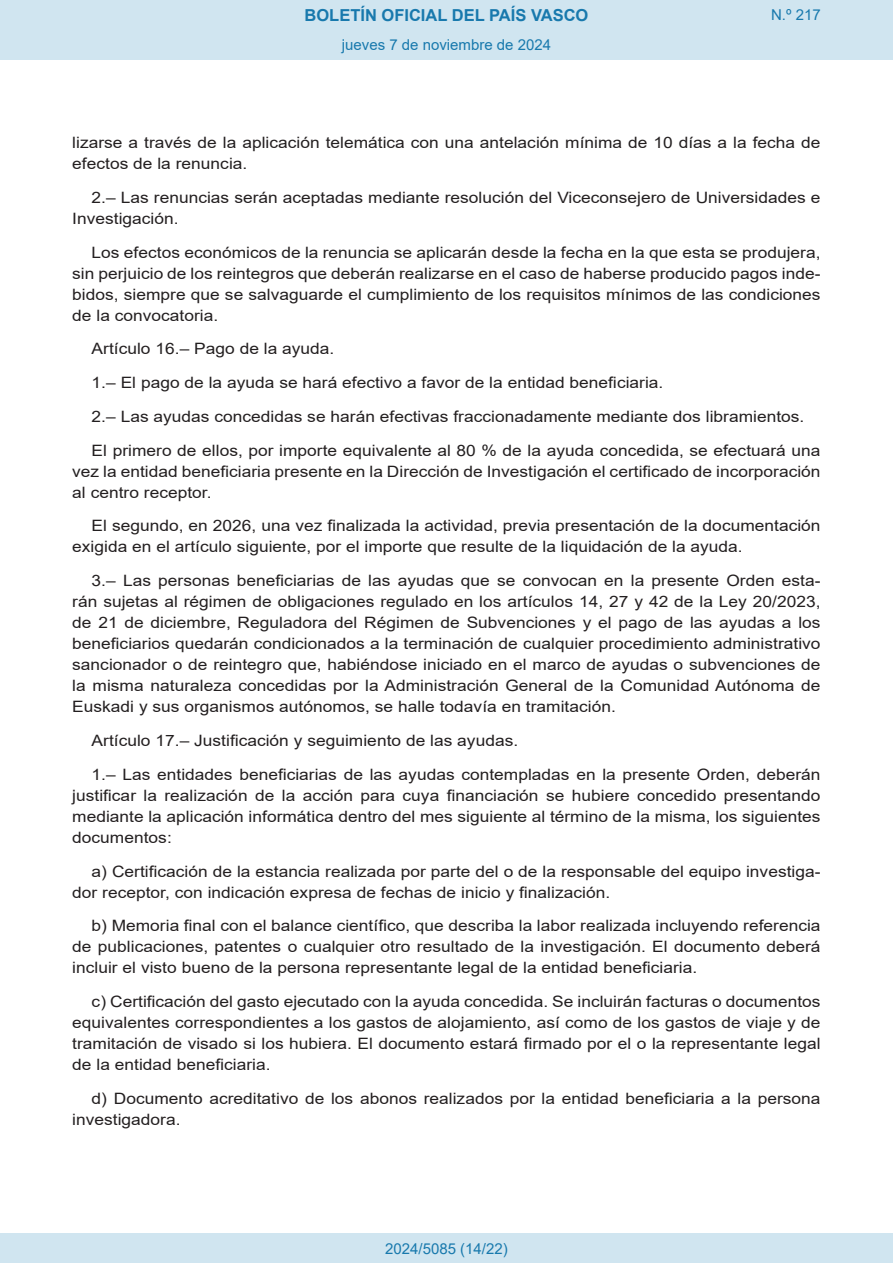
<style>
.page{position:relative;width:893px;height:1263px;background:#fff}
.page>*{position:absolute;margin:0;border:0;box-sizing:border-box;transform-origin:0 0}
.t1{font:700 16.5px "Arial";color:#1879ad}
.BOPVDetalle{font:15.6px/21px "Arial";color:#231f20;text-align:justify;scale:1.11 1}
.Paginacion_Centro{font:15px "Arial";color:#1879ad}
</style>
<div class="page">
<div style="left:0;top:0;width:893px;height:60px;background:#d0e5f0"></div>
<div style="left:0;top:1233px;width:893px;height:30px;background:#d0e5f0"></div>
<p class="t1" style="left:305px;top:3px;width:285px">BOLETÍN OFICIAL DEL PAÍS VASCO</p>
<p class="Paginacion_Centro" style="left:342px;top:35px;width:211px">jueves 7 de noviembre de 2024</p>
<p class="Paginacion_Centro" style="left:771px;top:5px;width:51px">N.º 217</p>
<p class="BOPVDetalle" style="left:72px;top:132px;width:676px">lizarse a través de la aplicación telemática con una antelación mínima de 10 días a la fecha de efectos de la renuncia.</p>
<p class="BOPVDetalle" style="left:72px;top:187px;width:676px;text-indent:19px">2.– Las renuncias serán aceptadas mediante resolución del Viceconsejero de Universidades e<br>Investigación.</p>
<p class="BOPVDetalle" style="left:72px;top:242px;width:676px;text-indent:19px">Los efectos económicos de la renuncia se aplicarán desde la fecha en la que esta se produjera, sin perjuicio de los reintegros que deberán realizarse en el caso de haberse producido pagos inde&shy;bidos, siempre que se salvaguarde el cumplimiento de los requisitos mínimos de las condiciones de la convocatoria.</p>
<p class="BOPVDetalle" style="left:92px;top:338px;width:220px">Artículo 16.– Pago de la ayuda.</p>
<p class="BOPVDetalle" style="left:92px;top:372px;width:517px">1.– El pago de la ayuda se hará efectivo a favor de la entidad beneficiaria.</p>
<p class="BOPVDetalle" style="left:92px;top:406px;width:644px">2.– Las ayudas concedidas se harán efectivas fraccionadamente mediante dos libramientos.</p>
<p class="BOPVDetalle" style="left:72px;top:440px;width:676px;text-indent:19px">El primero de ellos, por importe equivalente al 80 % de la ayuda concedida, se efectuará una vez la entidad beneficiaria presente en la Dirección de Investigación el certificado de incorporación al centro receptor.</p>
<p class="BOPVDetalle" style="left:72px;top:515px;width:676px;text-indent:19px">El segundo, en 2026, una vez finalizada la actividad, previa presentación de la documentación exigida en el artículo siguiente, por el importe que resulte de la liquidación de la ayuda.</p>
<p class="BOPVDetalle" style="left:72px;top:570px;width:676px;text-indent:19px">3.– Las personas beneficiarias de las ayudas que se convocan en la presente Orden esta&shy;rán sujetas al régimen de obligaciones regulado en los artículos 14, 27 y 42 de la Ley 20/2023, de 21 de diciembre, Reguladora del Régimen de Subvenciones y el pago de las ayudas a los beneficiarios quedarán condicionados a la terminación de cualquier procedimiento administrativo sancionador o de reintegro que, habiéndose iniciado en el marco de ayudas o subvenciones de la misma naturaleza concedidas por la Administración General de la Comunidad Autónoma de Euskadi y sus organismos autónomos, se halle todavía en tramitación.</p>
<p class="BOPVDetalle" style="left:92px;top:730px;width:386px">Artículo 17.– Justificación y seguimiento de las ayudas.</p>
<p class="BOPVDetalle" style="left:72px;top:764px;width:676px;text-indent:19px">1.– Las entidades beneficiarias de las ayudas contempladas en la presente Orden, deberán justificar la realización de la acción para cuya financiación se hubiere concedido presentando mediante la aplicación informática dentro del mes siguiente al término de la misma, los siguientes documentos:</p>
<p class="BOPVDetalle" style="left:72px;top:860px;width:676px;text-indent:19px">a) Certificación de la estancia realizada por parte del o de la responsable del equipo investiga&shy;dor receptor, con indicación expresa de fechas de inicio y finalización.</p>
<p class="BOPVDetalle" style="left:72px;top:915px;width:676px;text-indent:19px">b) Memoria final con el balance científico, que describa la labor realizada incluyendo referencia de publicaciones, patentes o cualquier otro resultado de la investigación. El documento deberá incluir el visto bueno de la persona representante legal de la entidad beneficiaria.</p>
<p class="BOPVDetalle" style="left:72px;top:991px;width:676px;text-indent:19px">c) Certificación del gasto ejecutado con la ayuda concedida. Se incluirán facturas o documentos equivalentes correspondientes a los gastos de alojamiento, así como de los gastos de viaje y de tramitación de visado si los hubiera. El documento estará firmado por el o la representante legal de la entidad beneficiaria.</p>
<p class="BOPVDetalle" style="left:72px;top:1088px;width:676px;text-indent:19px">d) Documento acreditativo de los abonos realizados por la entidad beneficiaria a la persona investigadora.</p>
<p class="Paginacion_Centro" style="left:385px;top:1238px;width:124px">2024/5085 (14/22)</p>
</div>
